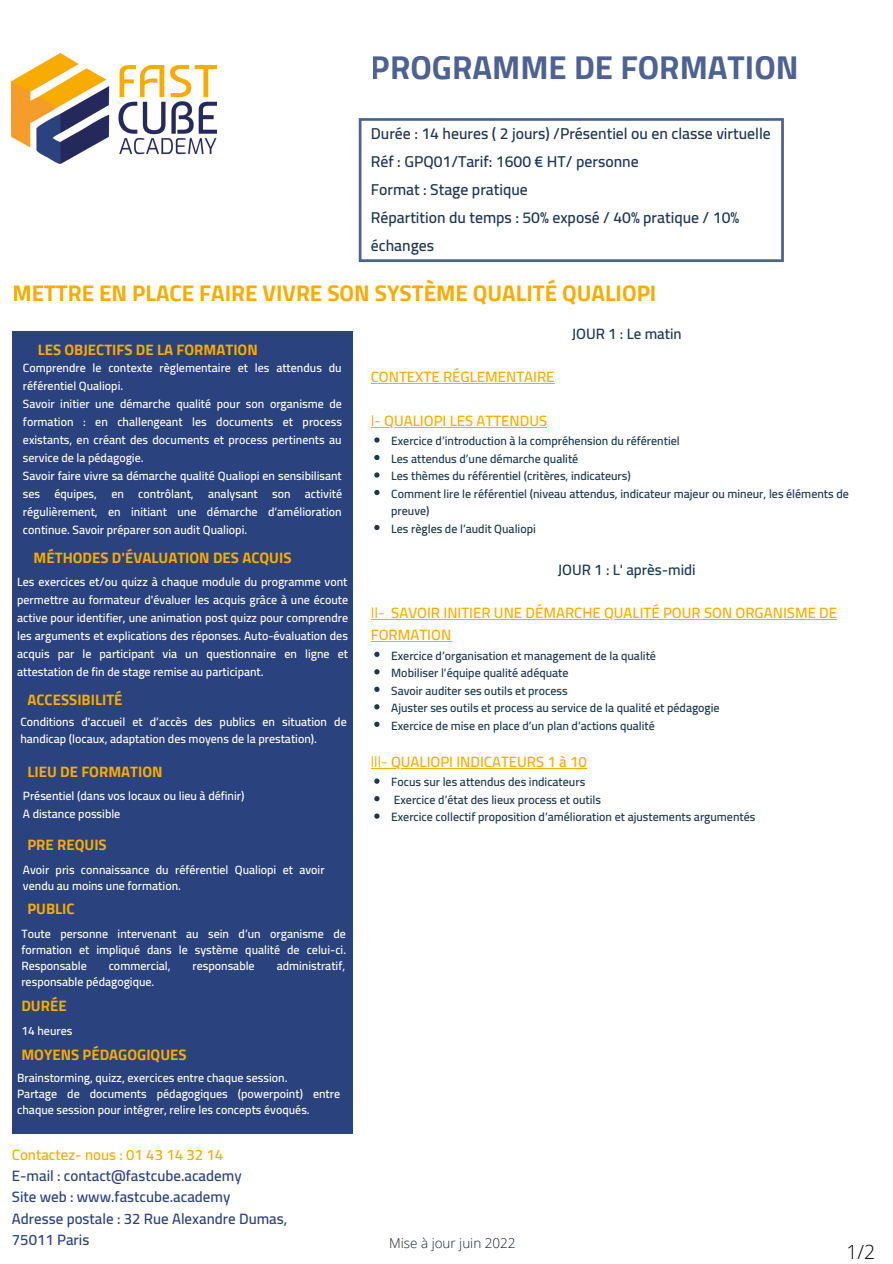
<style>
.page{position:relative;width:893px;height:1264px;background:#fff}
.page>*{position:absolute;margin:0;border:0;box-sizing:border-box;transform-origin:0 0}
.t1{font:700 32.85px "Cairo";color:#2a427e}
.t2{font:700 22.5px "Cairo";color:#f8ac00}
.t3{font:300 19.5px "Open Sans";color:#000}
.t4{font:600 15.75px/28px "Cairo";color:#1e3653}
.t5{font:600 15px/21.9px "Cairo";color:#f8ac00}
.t6{font:700 15px "Cairo";color:#f8ac00}
.t7{font:600 15px/21.3px "Cairo";color:#2a427e}
.t8{font:600 15px "Cairo";color:#1a3850}
.t9{font:300 13.5px "Open Sans";color:#151f28}
.t10{font:600 12px/18px "Cairo";color:#fff}
.t11{font:600 12px/17.5px "Cairo";color:#1a3850}
.s1{font-weight:400}
</style>
<div class="page">
<div style="left:12px;top:331px;width:340px;height:802px;background:#2a427e"></div>
<svg style="left:359px;top:118px;width:424px;height:144px"></svg>
<img style="left:12px;top:54px;width:204px;height:110px">
<svg style="left:374px;top:437px;width:5px;height:5px"></svg>
<svg style="left:374px;top:455px;width:5px;height:5px"></svg>
<svg style="left:374px;top:472px;width:5px;height:5px"></svg>
<svg style="left:374px;top:490px;width:5px;height:5px"></svg>
<svg style="left:374px;top:525px;width:5px;height:5px"></svg>
<svg style="left:374px;top:651px;width:5px;height:6px"></svg>
<svg style="left:374px;top:669px;width:5px;height:5px"></svg>
<svg style="left:374px;top:686px;width:5px;height:6px"></svg>
<svg style="left:374px;top:704px;width:5px;height:5px"></svg>
<svg style="left:374px;top:721px;width:5px;height:6px"></svg>
<svg style="left:374px;top:778px;width:5px;height:5px"></svg>
<svg style="left:374px;top:796px;width:5px;height:5px"></svg>
<svg style="left:374px;top:813px;width:5px;height:5px"></svg>
<hr style="left:371px;top:383px;width:183px;height:1px;background:#f8ac00">
<svg style="left:371px;top:427px;width:13px;height:1px"></svg>
<hr style="left:384px;top:427px;width:163px;height:1px;background:#f8ac00">
<svg style="left:371px;top:619px;width:20px;height:1px"></svg>
<hr style="left:391px;top:619px;width:446px;height:1px;background:#f8ac00">
<hr style="left:371px;top:641px;width:80px;height:1px;background:#f8ac00">
<svg style="left:371px;top:768px;width:16px;height:1px"></svg>
<hr style="left:387px;top:768px;width:200px;height:1px;background:#f8ac00">
<h1 class="t1" style="left:371px;top:49px;width:429px">PROGRAMME DE FORMATION</h1>
<h3 class="t4" style="left:371px;top:119px;width:401px">Durée : 14 heures ( 2 jours) /Présentiel ou en classe virtuelle Réf : GPQ01/Tarif: 1600 € HT/ personne<br>Format : Stage pratique<br>Répartition du temps : 50% exposé / 40% pratique / 10% échanges</h3>
<h2 class="t2" style="left:12px;top:280px;width:645px">METTRE EN PLACE FAIRE VIVRE SON SYSTÈME QUALITÉ QUALIOPI</h2>
<p class="t6" style="left:38px;top:341px;width:221px">LES OBJECTIFS DE LA FORMATION</p>
<p class="t10" style="left:23px;top:358px;width:321px">Comprendre le contexte règlementaire et les attendus du référentiel Qualiopi.<br>Savoir initier une démarche qualité pour son organisme de formation : en challengeant les documents et process existants, en créant des documents et process pertinents au service de la pédagogie.<br>Savoir faire vivre sa démarche qualité Qualiopi en sensibilisant ses équipes, en contrôlant, analysant son activité régulièrement, en initiant une démarche d’amélioration continue. Savoir préparer son audit Qualiopi.</p>
<p class="t6" style="left:34px;top:549px;width:259px">MÉTHODES D'ÉVALUATION DES ACQUIS</p>
<p class="t10" style="left:17px;top:573px;width:332px;text-align:justify">Les exercices et/ou quizz à chaque module du programme vont permettre au formateur d'évaluer les acquis grâce à une écoute active pour identifier, une animation post quizz pour comprendre les arguments et explications des réponses. Auto-évaluation des acquis par le participant via un questionnaire en ligne et attestation de fin de stage remise au participant.</p>
<p class="t6" style="left:27px;top:691px;width:97px">ACCESSIBILITÉ</p>
<p class="t10" style="left:20px;top:713px;width:328px;line-height:17.5px">Conditions d'accueil et d’accès des publics en situation de handicap (locaux, adaptation des moyens de la prestation).</p>
<p class="t6" style="left:27px;top:763px;width:137px">LIEU DE FORMATION</p>
<p class="t10" style="left:23px;top:787px;width:223px">Présentiel (dans vos locaux ou lieu à définir)<br>A distance possible</p>
<p class="t6" style="left:27px;top:836px;width:81px">PRE REQUIS</p>
<p class="t10" style="left:23px;top:862px;width:303px;line-height:16px">Avoir pris connaissance du référentiel Qualiopi et avoir vendu au moins une formation.</p>
<p class="t6" style="left:27px;top:899px;width:49px">PUBLIC</p>
<p class="t10" style="left:21px;top:925px;width:326px;line-height:16px;text-align:justify">Toute personne intervenant au sein d’un organisme de formation et impliqué dans le système qualité de celui-ci.<br>Responsable</p>
<p class="t10" style="left:109px;top:956px;width:63px">commercial,</p>
<p class="t10" style="left:192px;top:956px;width:64px">responsable</p>
<p class="t10" style="left:277px;top:956px;width:70px">administratif,</p>
<p class="t10" style="left:21px;top:972px;width:134px">responsable pédagogique.</p>
<p class="t10" style="left:21px;top:1022px;width:53px">14 heures</p>
<p class="t10" style="left:17px;top:1069px;width:324px;line-height:16px">Brainstorming, quizz, exercices entre chaque session.<br>Partage de documents pédagogiques (powerpoint) entre chaque session pour intégrer, relire les concepts évoqués.</p>
<p class="t6" style="left:21px;top:997px;width:47px">DURÉE</p>
<p class="t6" style="left:21px;top:1046px;width:167px">MOYENS PÉDAGOGIQUES</p>
<p class="t5" style="left:12px;top:1143px;width:213px">Contactez- nous : 01 43 14 32 14</p>
<p class="t7" style="left:12px;top:1164px;width:277px">E-mail : contact@fastcube.academy<br>Site web : www.fastcube.academy<br>Adresse postale : 32 Rue Alexandre Dumas,<br>75011 Paris</p>
<p class="t5" style="left:371px;top:366px;width:185px">CONTEXTE RÉGLEMENTAIRE</p>
<p class="t5" style="left:371px;top:410px;width:178px"><span class="s1">I-</span> QUALIOPI LES ATTENDUS</p>
<p class="t8" style="left:571px;top:324px;width:111px">JOUR 1 : Le matin</p>
<p class="t11" style="left:391px;top:432px;width:459px">Exercice d’introduction à la compréhension du référentiel<br>Les attendus d’une démarche qualité<br>Les thèmes du référentiel (critères, indicateurs)<br>Comment lire le référentiel (niveau attendus, indicateur majeur ou mineur, les éléments de preuve)<br>Les règles de l’audit Qualiopi</p>
<p class="t8" style="left:557px;top:561px;width:139px">JOUR 1 : L' après-midi</p>
<p class="t5" style="left:371px;top:602px;width:468px"><span class="s1">II-</span> SAVOIR INITIER UNE DÉMARCHE QUALITÉ POUR SON ORGANISME DE<br>FORMATION</p>
<p class="t11" style="left:391px;top:646px;width:330px">Exercice d’organisation et management de la qualité<br>Mobiliser l’équipe qualité adéquate<br>Savoir auditer ses outils et process<br>Ajuster ses outils et process au service de la qualité et pédagogie Exercice de mise en place d’un plan d’actions qualité</p>
<p class="t5" style="left:371px;top:751px;width:218px"><span class="s1">lll-</span> QUALIOPI INDICATEURS 1 à 10</p>
<p class="t11" style="left:391px;top:773px;width:366px">Focus sur les attendus des indicateurs<br>Exercice d’état des lieux process et outils<br>Exercice collectif proposition d’amélioration et ajustements argumentés</p>
<p class="t9" style="left:389px;top:1233px;width:128px">Mise à jour juin 2022</p>
<h3 class="t3" style="left:846px;top:1237px;width:30px">1/2</h3>
</div>
